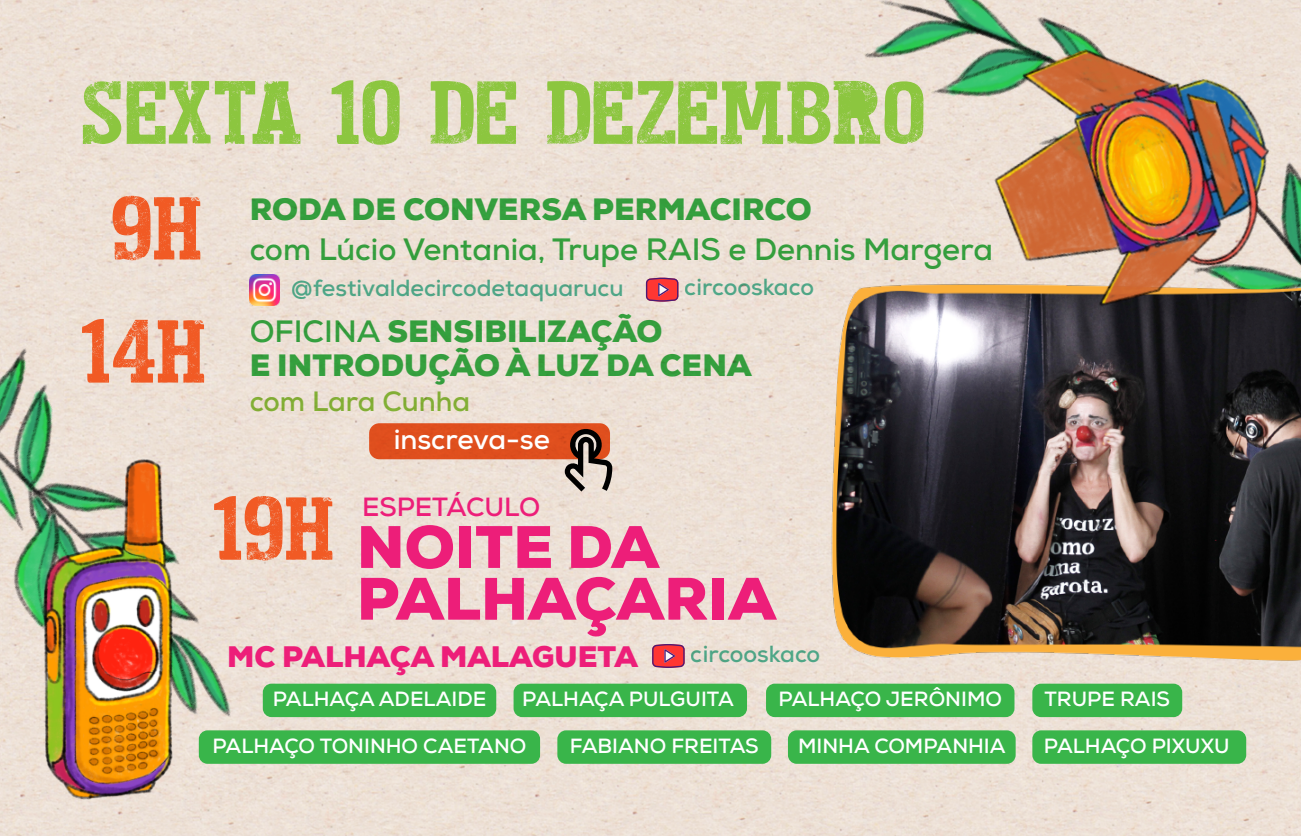
<style>
.page{position:relative;width:1301px;height:836px;background:#fff}
.page>*{position:absolute;margin:0;border:0;box-sizing:border-box;transform-origin:0 0}
.t1{font:94.5px "Addison West Flat";color:#8cc63f}
.t2{font:94.5px "Addison West Flat";color:#f15a24}
.t3{font:900 59.7px/51.8px "Nexa";color:#ed1e79}
.t4{font:900 30.83px/34.4px "Nexa";color:#39b54a}
.t5{font:700 30.83px "Nexa";color:#39b54a}
.t6{font:900 29.55px "Nexa";color:#ed1e79}
.t7{font:700 27.83px "Nexa";color:#8cc63f}
.t8{font:700 27.83px "Nexa";color:#fff}
.t9{font:700 26.25px "Nexa";color:#ed1e79}
.t10{font:700 23.25px "Nexa";color:#55bda1}
.t11{font:700 20.55px "Nexa";color:#fff}
.s1{font-weight:700}
</style>
<div class="page">
<div style="left:0;top:0;width:1300px;height:836px;background:#ede0d6"></div>
<img style="left:0;top:204px;width:312px;height:632px">
<img style="left:776px;top:0;width:12px;height:21px">
<div style="left:557px;top:730px;width:214px;height:33px;background:#39b54a;border-radius:9px"></div>
<div style="left:788px;top:730px;width:227px;height:33px;background:#39b54a;border-radius:9px"></div>
<div style="left:1032px;top:730px;width:214px;height:33px;background:#39b54a;border-radius:9px"></div>
<div style="left:199px;top:730px;width:341px;height:33px;background:#39b54a;border-radius:9px"></div>
<div style="left:263px;top:683px;width:233px;height:34px;background:#39b54a;border-radius:9px"></div>
<div style="left:513px;top:683px;width:234px;height:34px;background:#39b54a;border-radius:9px"></div>
<div style="left:766px;top:683px;width:248px;height:34px;background:#39b54a;border-radius:9px"></div>
<div style="left:1032px;top:683px;width:150px;height:34px;background:#39b54a;border-radius:9px"></div>
<img style="left:788px;top:0;width:169px;height:555px">
<img style="left:820px;top:272px;width:480px;height:395px">
<img style="left:30px;top:437px;width:169px;height:378px">
<img style="left:957px;top:0;width:343px;height:337px">
<svg style="left:646px;top:277px;width:32px;height:24px"></svg>
<img style="left:249px;top:275px;width:31px;height:30px">
<svg style="left:652px;top:644px;width:32px;height:24px"></svg>
<svg style="left:369px;top:423px;width:243px;height:68px"></svg>
<h1 class="t1" style="left:80px;top:54px;width:847px">SEXTA 10 DE DEZEMBRO</h1>
<h1 class="t2" style="left:111px;top:169px;width:92px">9H</h1>
<h3 class="t4" style="left:250px;top:192px;width:563px">RODA DE CONVERSA PERMACIRCO</h3>
<h3 class="t5" style="left:250px;top:229px;width:745px">com Lúcio Ventania, Trupe RAIS e Dennis Margera</h3>
<p class="t10" style="left:292px;top:273px;width:333px">@festivaldecircodetaquarucu</p>
<p class="t10" style="left:684px;top:272px;width:131px">circooskaco</p>
<h1 class="t2" style="left:80px;top:292px;width:127px">14H</h1>
<h3 class="t4" style="left:250px;top:314px;width:503px"><span class="s1">OFICINA</span> SENSIBILIZAÇÃO<br>E INTRODUÇÃO À LUZ DA CENA</h3>
<h3 class="t7" style="left:250px;top:384px;width:222px">com Lara Cunha</h3>
<h3 class="t8" style="left:394px;top:421px;width:158px">inscreva-se</h3>
<h1 class="t2" style="left:212px;top:469px;width:123px">19H</h1>
<p class="t9" style="left:362px;top:490px;width:180px">ESPETÁCULO</p>
<h2 class="t3" style="left:357px;top:521px;width:421px">NOITE DA<br>PALHAÇARIA</h2>
<h3 class="t6" style="left:227px;top:637px;width:412px">MC PALHAÇA MALAGUETA</h3>
<p class="t10" style="left:691px;top:638px;width:131px">circooskaco</p>
<p class="t11" style="left:273px;top:685px;width:215px">PALHAÇA ADELAIDE</p>
<p class="t11" style="left:522px;top:685px;width:213px">PALHAÇA PULGUITA</p>
<p class="t11" style="left:778px;top:685px;width:225px">PALHAÇO JERÔNIMO</p>
<p class="t11" style="left:1044px;top:685px;width:127px">TRUPE RAIS</p>
<p class="t11" style="left:212px;top:732px;width:315px">PALHAÇO TONINHO CAETANO</p>
<p class="t11" style="left:570px;top:732px;width:190px">FABIANO FREITAS</p>
<p class="t11" style="left:798px;top:732px;width:209px">MINHA COMPANHIA</p>
<p class="t11" style="left:1044px;top:732px;width:187px">PALHAÇO PIXUXU</p>
</div>
